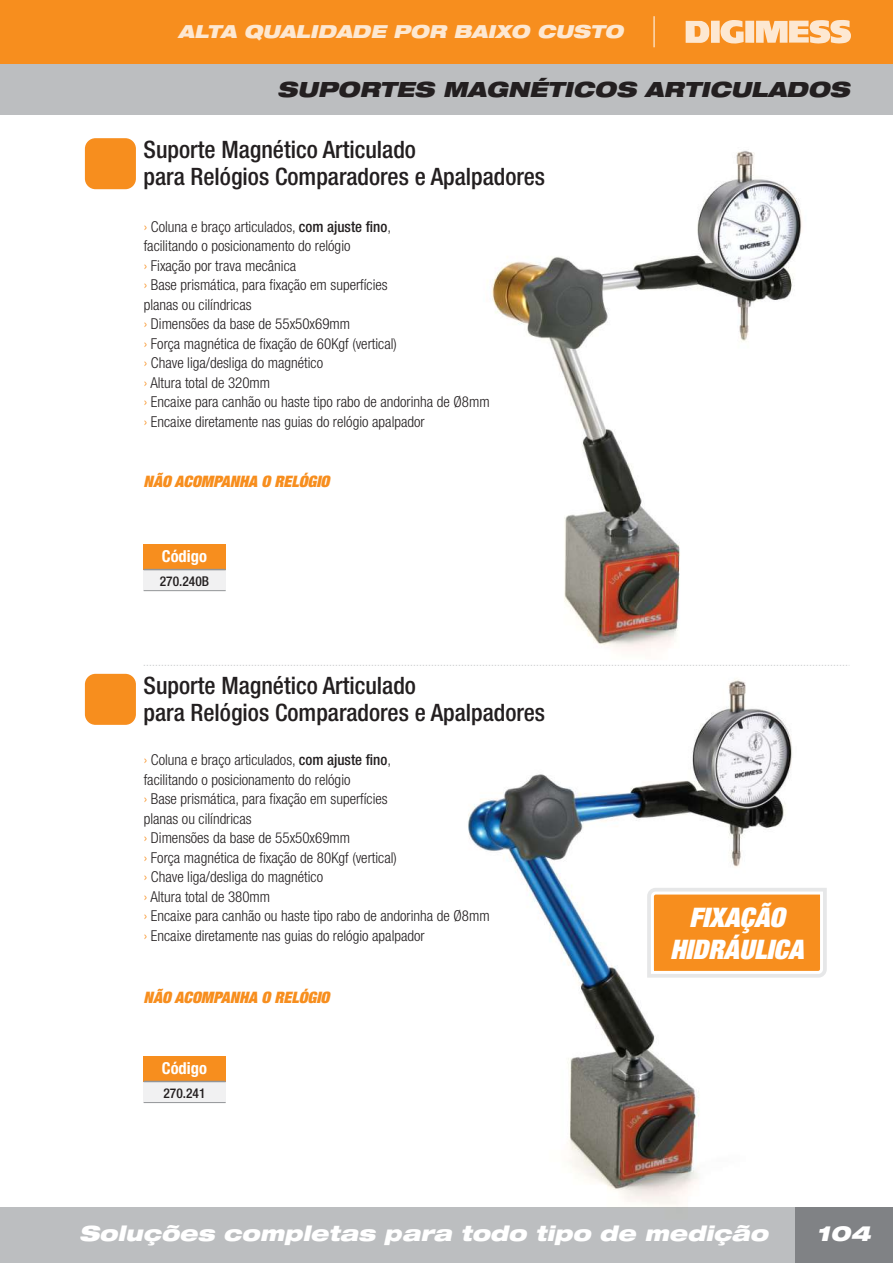
<style>
.page{position:relative;width:893px;height:1263px;background:#fff}
.page>*{position:absolute;margin:0;border:0;box-sizing:border-box;transform-origin:0 0}
.t1{font:italic 900 expanded 27px/32.4px "Helvetica Neue";color:#fff;text-align:center}
.t2{font:500 condensed 24px/27px "Helvetica Neue";color:#231f20}
.t3{font:italic 900 expanded 21px "Helvetica Neue";color:#fff}
.t4{font:italic 900 expanded 21px "Helvetica Neue";color:#231f20}
.t5{font:italic 900 expanded 18px "Helvetica Neue";color:#fff}
.t6{font:700 condensed 16.5px "Helvetica Neue";color:#fff}
.t7{font:italic 900 expanded 15.9px "Helvetica Neue";color:#f78e1e}
.t8{font:300 condensed 15px/19.5px "Helvetica Neue";color:#231f20}
.t9{font:500 condensed 13.5px "Helvetica Neue";color:#231f20}
.s1{color:#f78e1e}
.s2{font-weight:500}
</style>
<div class="page">
<div style="left:0;top:0;width:893px;height:115px;background:#bcbec0"></div>
<div style="left:0;top:1208px;width:893px;height:55px;background:#bcbec0"></div>
<div style="left:795px;top:1208px;width:98px;height:55px;background:#808285"></div>
<div style="left:0;top:0;width:893px;height:64px;background:#f78e1e"></div>
<svg style="left:686px;top:20px;width:165px;height:24px"></svg>
<hr style="left:654px;top:16px;width:1px;height:31px;background:#fff">
<img style="left:487px;top:150px;width:315px;height:191px">
<img style="left:493px;top:152px;width:251px;height:479px">
<img style="left:400px;top:631px;width:453px;height:577px">
<img style="left:468px;top:681px;width:269px;height:507px">
<div style="left:85px;top:138px;width:51px;height:51px;background:#f78e1e;border-radius:11px"></div>
<div style="left:85px;top:674px;width:51px;height:51px;background:#f78e1e;border-radius:11px"></div>
<svg style="left:144px;top:665px;width:705px;height:1px"></svg>
<div style="left:144px;top:570px;width:82px;height:21px;background:#f1f1f2"></div>
<div style="left:144px;top:544px;width:82px;height:26px;background:#f78e1e"></div>
<hr style="left:144px;top:569px;width:82px;height:1px;background:#939598">
<hr style="left:144px;top:590px;width:82px;height:1px;background:#939598">
<div style="left:144px;top:1081px;width:82px;height:21px;background:#f1f1f2"></div>
<div style="left:144px;top:1056px;width:82px;height:25px;background:#f78e1e"></div>
<hr style="left:144px;top:1081px;width:82px;height:1px;background:#939598">
<hr style="left:144px;top:1102px;width:82px;height:1px;background:#939598">
<svg style="left:642px;top:882px;width:190px;height:101px"></svg>
<p class="t5" style="left:178px;top:19px;width:446px">ALTA QUALIDADE POR BAIXO CUSTO</p>
<h3 class="t4" style="left:277px;top:76px;width:574px">SUPORTES MAGNÉTICOS ARTICULADOS</h3>
<h2 class="t2" style="left:144px;top:136px;width:403px">Suporte Magnético Articulado<br>para Relógios Comparadores e Apalpadores</h2>
<p class="t8" style="left:144px;top:217px;width:347px"><span class="s1">›</span> Coluna e braço articulados, <span class="s2">com ajuste fino</span>,<br>facilitando o posicionamento do relógio<br><span class="s1">›</span> Fixação por trava mecânica<br><span class="s1">›</span> Base prismática, para fixação em superfícies<br>planas ou cilíndricas<br><span class="s1">›</span> Dimensões da base de 55x50x69mm<br><span class="s1">›</span> Força magnética de fixação de 60Kgf (vertical)<br><span class="s1">›</span> Chave liga/desliga do magnético<br><span class="s1">›</span> Altura total de 320mm<br><span class="s1">›</span> Encaixe para canhão ou haste tipo rabo de andorinha de Ø8mm <span class="s1">›</span> Encaixe diretamente nas guias do relógio apalpador</p>
<p class="t7" style="left:144px;top:471px;width:187px">NÃO ACOMPANHA O RELÓGIO</p>
<p class="t6" style="left:162px;top:546px;width:47px">Código</p>
<p class="t9" style="left:160px;top:573px;width:51px">270.240B</p>
<h2 class="t2" style="left:144px;top:671px;width:403px">Suporte Magnético Articulado<br>para Relógios Comparadores e Apalpadores</h2>
<p class="t8" style="left:144px;top:750px;width:347px"><span class="s1">›</span> Coluna e braço articulados, <span class="s2">com ajuste fino</span>,<br>facilitando o posicionamento do relógio<br><span class="s1">›</span> Base prismática, para fixação em superfícies<br>planas ou cilíndricas<br><span class="s1">›</span> Dimensões da base de 55x50x69mm<br><span class="s1">›</span> Força magnética de fixação de 80Kgf (vertical)<br><span class="s1">›</span> Chave liga/desliga do magnético<br><span class="s1">›</span> Altura total de 380mm<br><span class="s1">›</span> Encaixe para canhão ou haste tipo rabo de andorinha de Ø8mm <span class="s1">›</span> Encaixe diretamente nas guias do relógio apalpador</p>
<p class="t7" style="left:144px;top:987px;width:187px">NÃO ACOMPANHA O RELÓGIO</p>
<p class="t6" style="left:162px;top:1058px;width:47px">Código</p>
<p class="t9" style="left:163px;top:1085px;width:44px">270.241</p>
<h1 class="t1" style="left:670px;top:900px;width:135px">FIXAÇÃO<br>HIDRÁULICA</h1>
<h3 class="t3" style="left:79px;top:1220px;width:690px">Soluções completas para todo tipo de medição</h3>
<h3 class="t3" style="left:816px;top:1220px;width:56px">104</h3>
</div>
